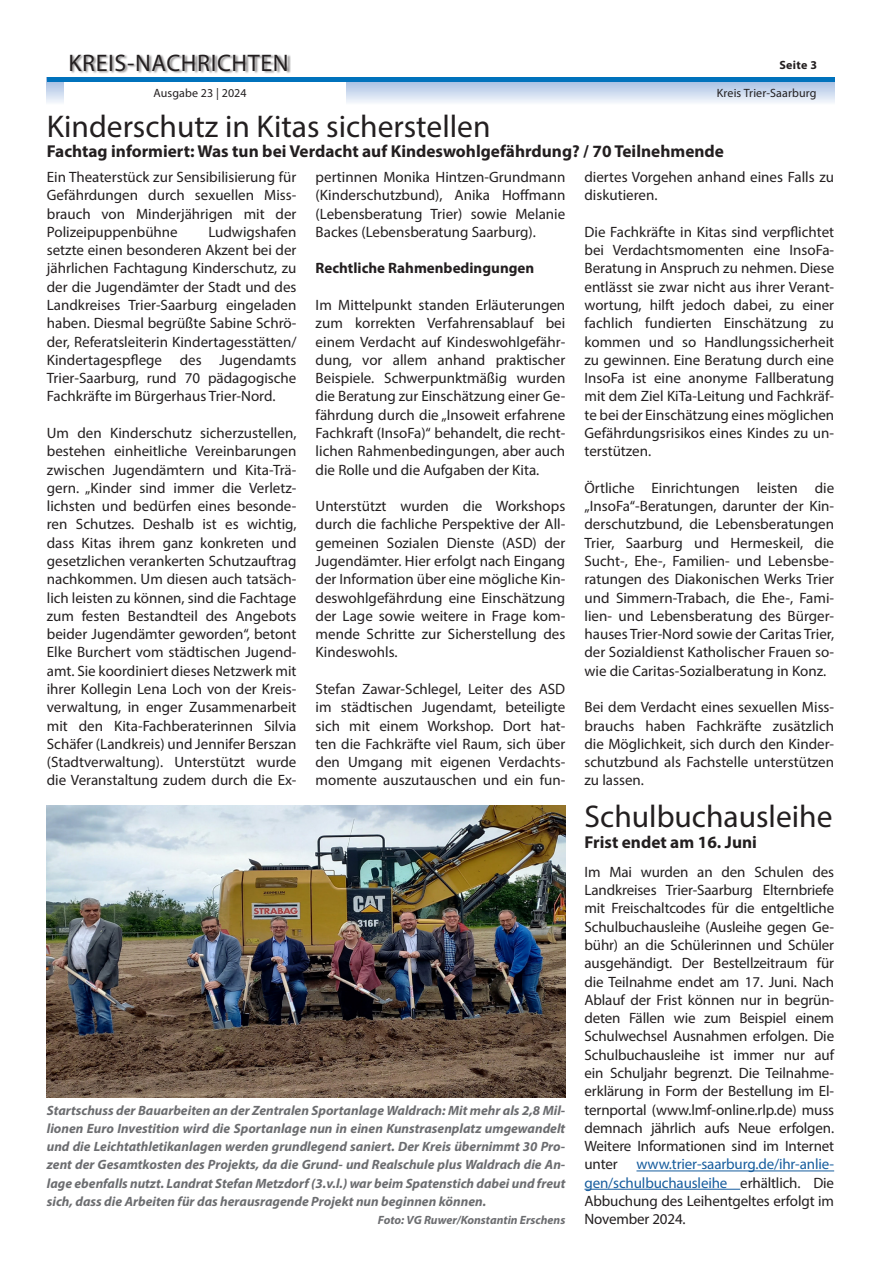
<style>
.page{position:relative;width:881px;height:1263px;background:#fff}
.page>*{position:absolute;margin:0;border:0;box-sizing:border-box;transform-origin:0 0}
.Headline{font:31.5px "Myriad Pro";color:#231f20}
.t1{font:24px "Myriad Pro";letter-spacing:.025em;color:#231f20}
.Subline{font:700 17.25px "Myriad Pro";color:#231f20}
.Fließtext{font:15px/18.3px "Myriad Pro";color:#231f20;text-align:justify}
.Fließtext-2{font:700 15px "Myriad Pro";color:#231f20}
.Bilduntertitel{font:italic 700 13.5px/18.3px "Myriad Pro";color:#6c6d70;text-align:justify}
.t2{font:12px "Myriad Pro";letter-spacing:.01em;color:#231f20}
.Bilduntertitel-2{font:italic 700 12px "Myriad Pro";color:#6c6d70}
.t3{font:700 12px "Myriad Pro";letter-spacing:.025em;color:#231f20}
.s1{color:#175d9e}
</style>
<div class="page">
<svg style="left:47px;top:82px;width:786px;height:21px;background:#cedbef"></svg>
<div style="left:64px;top:0;width:281px;height:113px;background:#fff"></div>
<div style="left:71px;top:54px;width:220px;height:20px;background:#231f20;opacity:.5"></div>
<hr style="left:47px;top:78px;width:786px;height:4px;background:#0072bc">
<img style="left:47px;top:805px;width:518px;height:293px">
<hr style="left:636px;top:1170px;width:197px;height:1px;background:#175d9e">
<hr style="left:584px;top:1189px;width:156px;height:1px;background:#175d9e">
<h2 class="t1" style="left:68px;top:48px;width:221px">KREIS-NACHRICHTEN</h2>
<p class="t2" style="left:153px;top:86px;width:95px">Ausgabe 23 | 2024</p>
<p class="t3" style="left:779px;top:57px;width:39px">Seite 3</p>
<p class="t2" style="left:716px;top:86px;width:101px">Kreis Trier-Saarburg</p>
<p class="Headline" style="left:47px;top:107px;width:445px">Kinderschutz in Kitas sicherstellen</p>
<p class="Subline" style="left:47px;top:140px;width:678px">Fachtag informiert: Was tun bei Verdacht auf Kindeswohlgefährdung? / 70 Teilnehmende</p>
<p class="Fließtext" style="left:47px;top:168px;width:251px">Ein Theaterstück zur Sensibilisierung für Gefährdungen durch sexuellen Miss&shy;brauch von Minderjährigen mit der Polizeipuppenbühne</p>
<p class="Fließtext" style="left:315px;top:168px;width:251px">pertinnen Monika Hintzen-Grundmann (Kinderschutzbund), Anika Hoffmann (Lebensberatung Trier) sowie Melanie Backes (Lebensberatung Saarburg).</p>
<p class="Fließtext-2" style="left:315px;top:259px;width:220px">Rechtliche Rahmenbedingungen</p>
<p class="Fließtext" style="left:315px;top:296px;width:251px">Im Mittelpunkt standen Erläuterungen zum korrekten Verfahrensablauf bei einem Verdacht auf Kindeswohlgefähr&shy;dung, vor allem anhand praktischer Beispiele. Schwerpunktmäßig wurden die Beratung zur Einschätzung einer Ge&shy;fährdung durch die „Insoweit erfahrene Fachkraft (InsoFa)“ behandelt, die recht&shy;lichen Rahmenbedingungen, aber auch die Rolle und die Aufgaben der Kita.</p>
<p class="Fließtext" style="left:315px;top:497px;width:251px">Unterstützt wurden die Workshops durch die fachliche Perspektive der All&shy;gemeinen Sozialen Dienste (ASD) der Jugendämter. Hier erfolgt nach Eingang der Information über eine mögliche Kin&shy;deswohlgefährdung eine Einschätzung der Lage sowie weitere in Frage kom&shy;mende Schritte zur Sicherstellung des Kindeswohls.</p>
<p class="Fließtext" style="left:315px;top:680px;width:251px">Stefan Zawar-Schlegel, Leiter des ASD im städtischen Jugendamt, beteiligte sich mit einem Workshop. Dort hat&shy;ten die Fachkräfte viel Raum, sich über den Umgang mit eigenen Verdachts&shy;momente auszutauschen und ein fun-</p>
<p class="Fließtext" style="left:584px;top:168px;width:251px">diertes Vorgehen anhand eines Falls zu diskutieren.</p>
<p class="Fließtext" style="left:584px;top:222px;width:251px">Die Fachkräfte in Kitas sind verpflichtet bei Verdachtsmomenten eine InsoFa-Beratung in Anspruch zu nehmen. Diese entlässt sie zwar nicht aus ihrer Verant&shy;wortung, hilft jedoch dabei, zu einer fachlich fundierten Einschätzung zu kommen und so Handlungssicherheit zu gewinnen. Eine Beratung durch eine InsoFa ist eine anonyme Fallberatung mit dem Ziel KiTa-Leitung und Fachkräf&shy;te bei der Einschätzung eines möglichen Gefährdungsrisikos eines Kindes zu un&shy;terstützen.</p>
<p class="Fließtext" style="left:584px;top:478px;width:251px">Örtliche Einrichtungen leisten die „InsoFa“-Beratungen, darunter der Kin&shy;derschutzbund, die Lebensberatungen Trier, Saarburg und Hermeskeil, die Sucht-, Ehe-, Familien- und Lebensbe&shy;ratungen des Diakonischen Werks Trier und Simmern-Trabach, die Ehe-, Fami&shy;lien- und Lebensberatung des Bürger&shy;hauses Trier-Nord sowie der Caritas Trier, der Sozialdienst Katholischer Frauen so&shy;wie die Caritas-Sozialberatung in Konz.</p>
<p class="Fließtext" style="left:584px;top:698px;width:251px">Bei dem Verdacht eines sexuellen Miss&shy;brauchs haben Fachkräfte zusätzlich die Möglichkeit, sich durch den Kinder&shy;schutzbund als Fachstelle unterstützen zu lassen.</p>
<p class="Fließtext" style="left:47px;top:222px;width:251px;text-indent:161px">Ludwigshafen setzte einen besonderen Akzent bei der jährlichen Fachtagung Kinderschutz, zu der die Jugendämter der Stadt und des Landkreises Trier-Saarburg eingeladen haben. Diesmal begrüßte Sabine Schrö&shy;der, Referatsleiterin Kindertagesstätten/ Kindertagespflege des Jugendamts Trier-Saarburg, rund 70 pädagogische Fachkräfte im Bürgerhaus Trier-Nord.</p>
<p class="Fließtext" style="left:47px;top:424px;width:251px">Um den Kinderschutz sicherzustellen, bestehen einheitliche Vereinbarungen zwischen Jugendämtern und Kita-Trä&shy;gern. „Kinder sind immer die Verletz&shy;lichsten und bedürfen eines besonde&shy;ren Schutzes. Deshalb ist es wichtig, dass Kitas ihrem ganz konkreten und gesetzlichen verankerten Schutzauftrag nachkommen. Um diesen auch tatsäch&shy;lich leisten zu können, sind die Fachtage zum festen Bestandteil des Angebots beider Jugendämter geworden“, betont Elke Burchert vom städtischen Jugend&shy;amt. Sie koordiniert dieses Netzwerk mit ihrer Kollegin Lena Loch von der Kreis&shy;verwaltung, in enger Zusammenarbeit mit den Kita-Fachberaterinnen Silvia Schäfer (Landkreis) und Jennifer Berszan (Stadtverwaltung). Unterstützt wurde die Veranstaltung zudem durch die Ex-</p>
<p class="Bilduntertitel" style="left:47px;top:1100px;width:520px">Startschuss der Bauarbeiten an der Zentralen Sportanlage Waldrach: Mit mehr als 2,8 Mil&shy;lionen Euro Investition wird die Sportanlage nun in einen Kunstrasenplatz umgewandelt und die Leichtathletikanlagen werden grundlegend saniert. Der Kreis übernimmt 30 Pro&shy;zent der Gesamtkosten des Projekts, da die Grund- und Realschule plus Waldrach die An&shy;lage ebenfalls nutzt. Landrat Stefan Metzdorf (3.v.l.) war beim Spatenstich dabei und freut sich, dass die Arbeiten für das herausragende Projekt nun beginnen können.</p>
<p class="Bilduntertitel-2" style="left:377px;top:1212px;width:189px">Foto: VG Ruwer/Konstantin Erschens</p>
<p class="Headline" style="left:584px;top:797px;width:249px">Schulbuchausleihe</p>
<p class="Subline" style="left:584px;top:830px;width:174px">Frist endet am 16. Juni</p>
<p class="Fließtext" style="left:584px;top:862px;width:251px">Im Mai wurden an den Schulen des Landkreises Trier-Saarburg Elternbriefe mit Freischaltcodes für die entgeltliche Schulbuchausleihe (Ausleihe gegen Ge&shy;bühr) an die Schülerinnen und Schüler ausgehändigt. Der Bestellzeitraum für die Teilnahme endet am 17. Juni. Nach Ablauf der Frist können nur in begrün&shy;deten Fällen wie zum Beispiel einem Schulwechsel Ausnahmen erfolgen. Die Schulbuchausleihe ist immer nur auf ein Schuljahr begrenzt. Die Teilnahme&shy;erklärung in Form der Bestellung im El&shy;ternportal (www.lmf-online.rlp.de) muss demnach jährlich aufs Neue erfolgen.<br>Weitere Informationen sind im Internet unter <span class="s1">www.trier-saarburg.de/ihr-anlie&shy;gen/schulbuchausleihe</span> erhältlich. Die Abbuchung des Leihentgeltes erfolgt im November 2024.</p>
</div>
